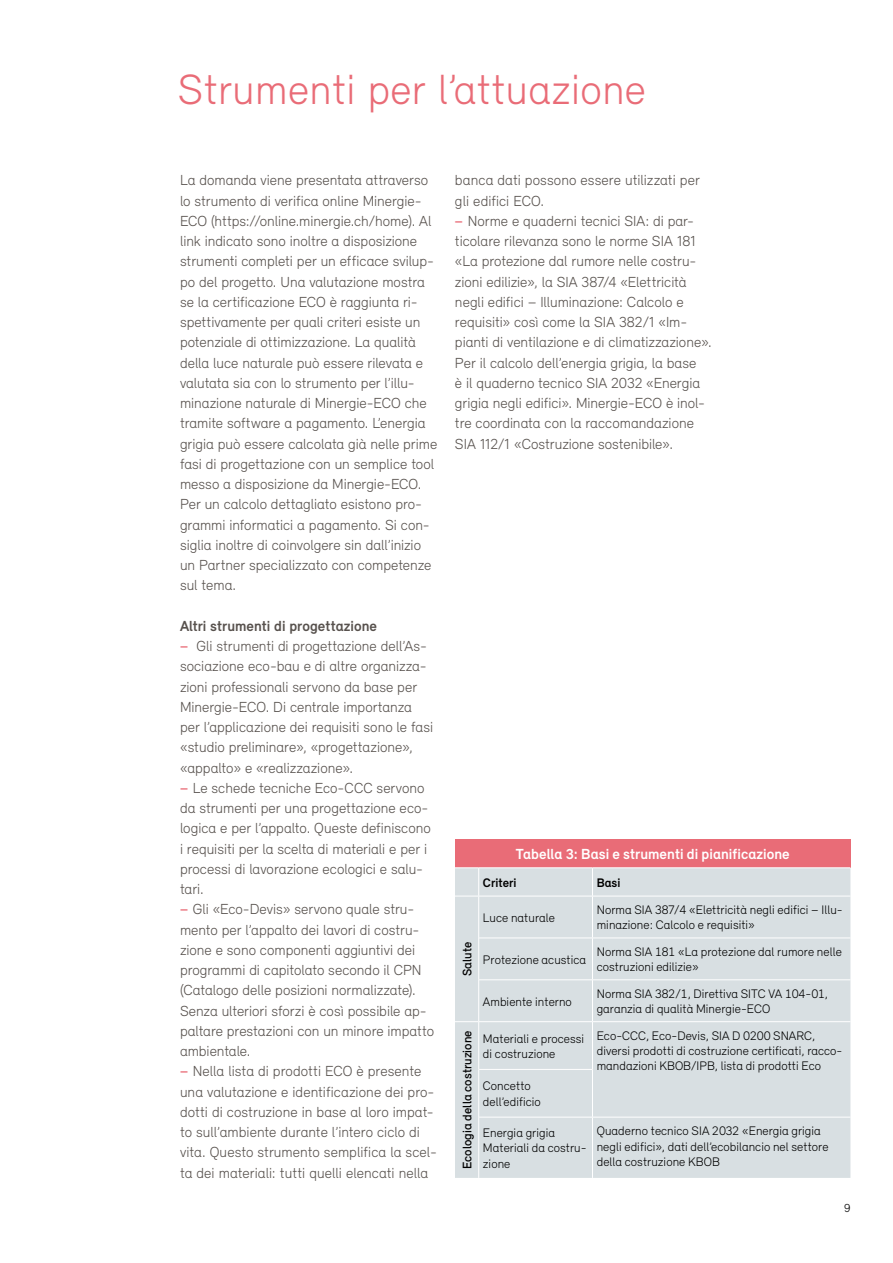
<style>
.page{position:relative;width:893px;height:1263px;background:#fff}
.page>*{position:absolute;margin:0;border:0;box-sizing:border-box;transform-origin:0 0}
.t1{font:300 43.5px "Relevant";letter-spacing:.01em;color:#e96c77}
.t2{font:300 15px/20.2px "Relevant";color:#57514d}
.t3{font:700 15px "Relevant";letter-spacing:.005em;color:#fff}
.t4{font:300 12.75px/15.3px "Relevant";letter-spacing:.005em;color:#000}
.t5{font:500 12.75px "Relevant";letter-spacing:.005em;color:#000}
.t6{font:700 12.75px "Relevant";letter-spacing:.005em;color:#000}
.t7{font:300 12px "Relevant";color:#000}
.s1{font-weight:700}
.s2{font-weight:500;color:#e96c77}
</style>
<div class="page">
<div style="left:455px;top:839px;width:395px;height:29px;background:#e96c77"></div>
<div style="left:455px;top:868px;width:395px;height:310px;background:#d8dfe2"></div>
<hr style="left:479px;top:867px;width:113px;height:1px;background:#fff">
<hr style="left:592px;top:867px;width:258px;height:1px;background:#fff">
<svg style="left:592px;top:868px;width:1px;height:28px"></svg>
<svg style="left:455px;top:867px;width:24px;height:30px"></svg>
<hr style="left:479px;top:896px;width:113px;height:1px;background:#fff">
<hr style="left:592px;top:896px;width:258px;height:1px;background:#fff">
<hr style="left:479px;top:937px;width:113px;height:1px;background:#fff">
<hr style="left:592px;top:937px;width:258px;height:1px;background:#fff">
<hr style="left:478px;top:896px;width:1px;height:42px;background:#fff">
<hr style="left:592px;top:896px;width:1px;height:41px;background:#fff">
<hr style="left:478px;top:938px;width:1px;height:42px;background:#fff">
<hr style="left:592px;top:938px;width:1px;height:41px;background:#fff">
<hr style="left:479px;top:979px;width:113px;height:1px;background:#fff">
<hr style="left:592px;top:979px;width:258px;height:1px;background:#fff">
<hr style="left:478px;top:980px;width:1px;height:41px;background:#fff">
<hr style="left:592px;top:980px;width:1px;height:41px;background:#fff">
<svg style="left:455px;top:1021px;width:24px;height:1px"></svg>
<hr style="left:479px;top:1021px;width:113px;height:1px;background:#fff">
<hr style="left:478px;top:1022px;width:1px;height:47px;background:#fff">
<hr style="left:592px;top:1021px;width:258px;height:1px;background:#fff">
<hr style="left:592px;top:1022px;width:1px;height:47px;background:#fff">
<hr style="left:479px;top:1069px;width:113px;height:1px;background:#fff">
<hr style="left:478px;top:1069px;width:1px;height:48px;background:#fff">
<hr style="left:592px;top:1069px;width:1px;height:48px;background:#fff">
<hr style="left:479px;top:1117px;width:113px;height:1px;background:#fff">
<hr style="left:592px;top:1117px;width:258px;height:1px;background:#fff">
<hr style="left:478px;top:1117px;width:1px;height:61px;background:#fff">
<hr style="left:592px;top:1117px;width:1px;height:61px;background:#fff">
<h1 class="t1" style="left:178px;top:64px;width:470px">Strumenti per l’attuazione</h1>
<p class="t2" style="left:180px;top:170px;width:259px">La domanda viene presentata attraverso lo strumento di verifica online Minergie-ECO (https://online.minergie.ch/home). Al link indicato sono inoltre a disposizione strumenti completi per un efficace svilup&shy;po del progetto. Una valutazione mostra se la certificazione ECO è raggiunta ri&shy;spettivamente per quali criteri esiste un potenziale di ottimizzazione. La qualità della luce naturale può essere rilevata e valutata sia con lo strumento per l’illu&shy;minazione naturale di Minergie-ECO che tramite software a pagamento. L’energia grigia può essere calcolata già nelle prime fasi di progettazione con un semplice tool messo a disposizione da Minergie-ECO.<br>Per un calcolo dettagliato esistono pro&shy;grammi informatici a pagamento. Si con&shy;siglia inoltre di coinvolgere sin dall’inizio un Partner specializzato con competenze sul tema.</p>
<p class="t2" style="left:180px;top:615px;width:258px"><span class="s1">Altri strumenti di progettazione<br></span><span class="s2">−</span> Gli strumenti di progettazione dell’As&shy;sociazione eco-bau e di altre organizza&shy;zioni professionali servono da base per Minergie-ECO. Di centrale importanza<br>per l’applicazione dei requisiti sono le fasi «studio preliminare», «progettazione», «appalto» e «realizzazione».<br><span class="s2">−</span> Le schede tecniche Eco-CCC servono da strumenti per una progettazione eco&shy;logica e per l’appalto. Queste definiscono i requisiti per la scelta di materiali e per i processi di lavorazione ecologici e salu&shy;tari.<br><span class="s2">−</span> Gli «Eco-Devis» servono quale stru&shy;mento per l’appalto dei lavori di costru&shy;zione e sono componenti aggiuntivi dei programmi di capitolato secondo il CPN (Catalogo delle posizioni normalizzate).<br>Senza ulteriori sforzi è così possibile ap&shy;paltare prestazioni con un minore impatto ambientale.<br><span class="s2">−</span> Nella lista di prodotti ECO è presente una valutazione e identificazione dei pro&shy;dotti di costruzione in base al loro impat&shy;to sull’ambiente durante l’intero ciclo di vita. Questo strumento semplifica la scel&shy;ta dei materiali: tutti quelli elencati nella</p>
<p class="t2" style="left:455px;top:170px;width:258px">banca dati possono essere utilizzati per gli edifici ECO.<br><span class="s2">−</span> Norme e quaderni tecnici SIA: di par&shy;ticolare rilevanza sono le norme SIA 181 «La protezione dal rumore nelle costru&shy;zioni edilizie», la SIA 387/4 «Elettricità negli edifici – Illuminazione: Calcolo e requisiti» così come la SIA 382/1 «Im&shy;pianti di ventilazione e di climatizzazione».<br>Per il calcolo dell’energia grigia, la base<br>è il quaderno tecnico SIA 2032 «Energia grigia negli edifici». Minergie-ECO è inol&shy;tre coordinata con la raccomandazione SIA 112/1 «Costruzione sostenibile».</p>
<p class="t3" style="left:516px;top:845px;width:275px">Tabella 3: Basi e strumenti di pianificazione</p>
<p class="t5" style="left:460px;top:976px;width:36px;rotate:-90deg">Salute</p>
<p class="t6" style="left:483px;top:875px;width:35px">Criteri</p>
<p class="t6" style="left:597px;top:875px;width:25px">Basi</p>
<p class="t4" style="left:483px;top:909px;width:74px">Luce naturale</p>
<p class="t4" style="left:597px;top:902px;width:248px">Norma SIA 387/4 «Elettricità negli edifici – Illu&shy;minazione: Calcolo e requisiti»</p>
<p class="t4" style="left:483px;top:951px;width:105px">Protezione acustica</p>
<p class="t4" style="left:597px;top:944px;width:247px">Norma SIA 181 «La protezione dal rumore nelle costruzioni edilizie»</p>
<p class="t4" style="left:483px;top:993px;width:90px">Ambiente interno</p>
<p class="t4" style="left:597px;top:986px;width:233px">Norma SIA 382/1, Direttiva SITC VA 104-01, garanzia di qualità Minergie-ECO</p>
<p class="t5" style="left:460px;top:1169px;width:140px;rotate:-90deg">Ecologia della costruzione</p>
<p class="t4" style="left:483px;top:1030px;width:103px">Materiali e processi di costruzione</p>
<p class="t4" style="left:597px;top:1027px;width:247px">Eco-CCC, Eco-Devis, SIA D 0200 SNARC, diversi prodotti di costruzione certificati, racco&shy;mandazioni KBOB/IPB, lista di prodotti Eco</p>
<p class="t4" style="left:483px;top:1078px;width:59px">Concetto dell’edificio</p>
<p class="t4" style="left:483px;top:1125px;width:105px">Energia grigia<br>Materiali da costru&shy;zione</p>
<p class="t4" style="left:597px;top:1123px;width:233px">Quaderno tecnico SIA 2032 «Energia grigia negli edifici», dati dell’ecobilancio nel settore della costruzione KBOB</p>
<p class="t7" style="left:844px;top:1201px;width:8px">9</p>
</div>
